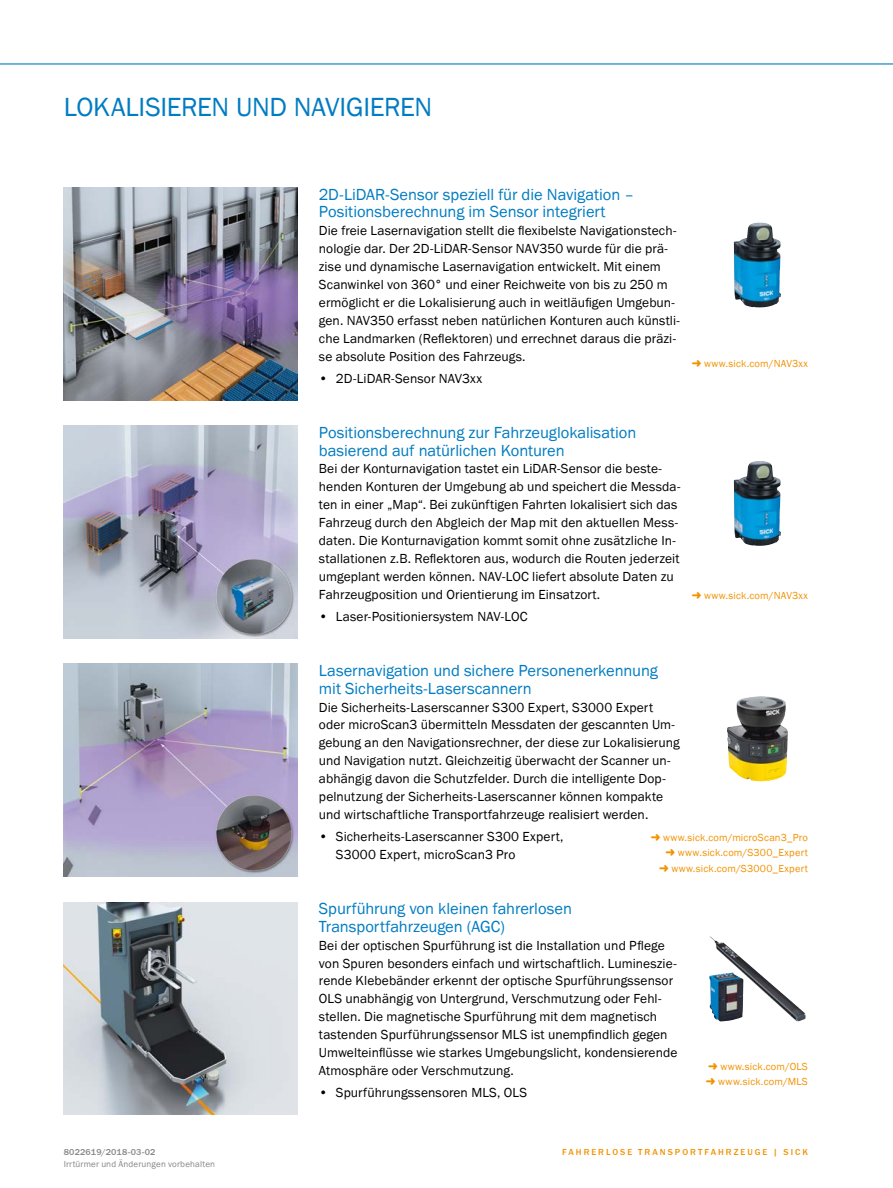
<style>
.page{position:relative;width:893px;height:1188px;background:#fff}
.page>*{position:absolute;margin:0;border:0;box-sizing:border-box;transform-origin:0 0}
.t1{font:27px "SICK Franklin";letter-spacing:-.01em;color:#007cc2}
.t2{font:16.5px/17.9px "SICK Franklin";letter-spacing:-.005em;color:#007cc2}
.t3{font:13.5px/17.9px "SICK Franklin";letter-spacing:.005em;color:#000}
.t4{font:10.5px/15.6px "SICK Franklin";letter-spacing:.02em;color:#f39200;text-align:right}
.t5{font:500 9px "SICK Franklin";letter-spacing:.225em;color:#f39200}
.t6{font:9px "SICK Franklin";letter-spacing:.02em;color:#878787}
.t7{font:500 9px "SICK Franklin";letter-spacing:.02em;color:#878787}
</style>
<div class="page">
<img style="left:64px;top:426px;width:234px;height:212px">
<img style="left:64px;top:903px;width:234px;height:211px">
<img style="left:64px;top:188px;width:234px;height:212px">
<img style="left:64px;top:664px;width:234px;height:212px">
<hr style="left:0;top:63px;width:893px;height:2px;background:#007cc2">
<img style="left:734px;top:223px;width:47px;height:84px">
<img style="left:734px;top:461px;width:47px;height:85px">
<img style="left:727px;top:696px;width:61px;height:85px">
<img style="left:709px;top:937px;width:97px;height:84px">
<h1 class="t1" style="left:64px;top:90px;width:370px">LOKALISIEREN UND NAVIGIEREN</h1>
<p class="t2" style="left:319px;top:185px;width:317px">2D-LiDAR-Sensor speziell für die Navigation –<br>Positionsberechnung im Sensor integriert</p>
<p class="t3" style="left:319px;top:222px;width:362px">Die freie Lasernavigation stellt die flexibelste Navigationstech&shy;nologie dar. Der 2D-LiDAR-Sensor NAV350 wurde für die prä&shy;zise und dynamische Lasernavigation entwickelt. Mit einem Scanwinkel von 360° und einer Reichweite von bis zu 250 m ermöglicht er die Lokalisierung auch in weitläufigen Umgebun&shy;gen. NAV350 erfasst neben natürlichen Konturen auch künstli&shy;che Landmarken (Reflektoren) und errechnet daraus die präzi&shy;se absolute Position des Fahrzeugs.</p>
<p class="t3" style="left:319px;top:370px;width:165px">• 2D-LiDAR-Sensor NAV3xx</p>
<p class="t2" style="left:319px;top:423px;width:319px">Positionsberechnung zur Fahrzeuglokalisation basierend auf natürlichen Konturen</p>
<p class="t3" style="left:319px;top:460px;width:363px">Bei der Konturnavigation tastet ein LiDAR-Sensor die beste&shy;henden Konturen der Umgebung ab und speichert die Messda&shy;ten in einer „Map“. Bei zukünftigen Fahrten lokalisiert sich das Fahrzeug durch den Abgleich der Map mit den aktuellen Mess&shy;daten. Die Konturnavigation kommt somit ohne zusätzliche In&shy;stallationen z.B. Reflektoren aus, wodurch die Routen jederzeit umgeplant werden können. NAV-LOC liefert absolute Daten zu Fahrzeugposition und Orientierung im Einsatzort.</p>
<p class="t3" style="left:319px;top:608px;width:210px">• Laser-Positioniersystem NAV-LOC</p>
<p class="t4" style="left:704px;top:356px;width:105px">www.sick.com/NAV3xx</p>
<p class="t4" style="left:704px;top:588px;width:105px">www.sick.com/NAV3xx</p>
<p class="t2" style="left:319px;top:662px;width:340px">Lasernavigation und sichere Personenerkennung mit Sicherheits-Laserscannern</p>
<p class="t3" style="left:319px;top:698px;width:362px">Die Sicherheits-Laserscanner S300 Expert, S3000 Expert oder microScan3 übermitteln Messdaten der gescannten Um&shy;gebung an den Navigationsrechner, der diese zur Lokalisierung und Navigation nutzt. Gleichzeitig überwacht der Scanner un&shy;abhängig davon die Schutzfelder. Durch die intelligente Dop&shy;pelnutzung der Sicherheits-Laserscanner können kompakte und wirtschaftliche Transportfahrzeuge realisiert werden.</p>
<p class="t3" style="left:336px;top:828px;width:229px;text-indent:-17px">• Sicherheits-Laserscanner S300 Expert,<br>S3000 Expert, microScan3 Pro</p>
<p class="t4" style="left:663px;top:830px;width:146px">www.sick.com/microScan3_Pro</p>
<p class="t4" style="left:671px;top:845px;width:138px">www.sick.com/S300_Expert www.sick.com/S3000_Expert</p>
<p class="t2" style="left:319px;top:900px;width:255px">Spurführung von kleinen fahrerlosen<br>Transportfahrzeugen (AGC)</p>
<p class="t3" style="left:319px;top:936px;width:360px">Bei der optischen Spurführung ist die Installation und Pflege von Spuren besonders einfach und wirtschaftlich. Lumineszie&shy;rende Klebebänder erkennt der optische Spurführungssensor OLS unabhängig von Untergrund, Verschmutzung oder Fehl&shy;stellen. Die magnetische Spurführung mit dem magnetisch tastenden Spurführungssensor MLS ist unempfindlich gegen Umwelteinflüsse wie starkes Umgebungslicht, kondensierende Atmosphäre oder Verschmutzung.</p>
<p class="t3" style="left:319px;top:1084px;width:210px">• Spurführungssensoren MLS, OLS</p>
<p class="t4" style="left:720px;top:1059px;width:89px">www.sick.com/OLS</p>
<p class="t4" style="left:718px;top:1074px;width:91px">www.sick.com/MLS</p>
<p class="t7" style="left:64px;top:1146px;width:93px">8022619/2018-03-02</p>
<p class="t5" style="left:562px;top:1146px;width:247px">FAHRERLOSE TRANSPORTFAHRZEUGE | SICK</p>
<p class="t6" style="left:64px;top:1159px;width:153px">Irrtürmer und Änderungen vorbehalten</p>
</div>
